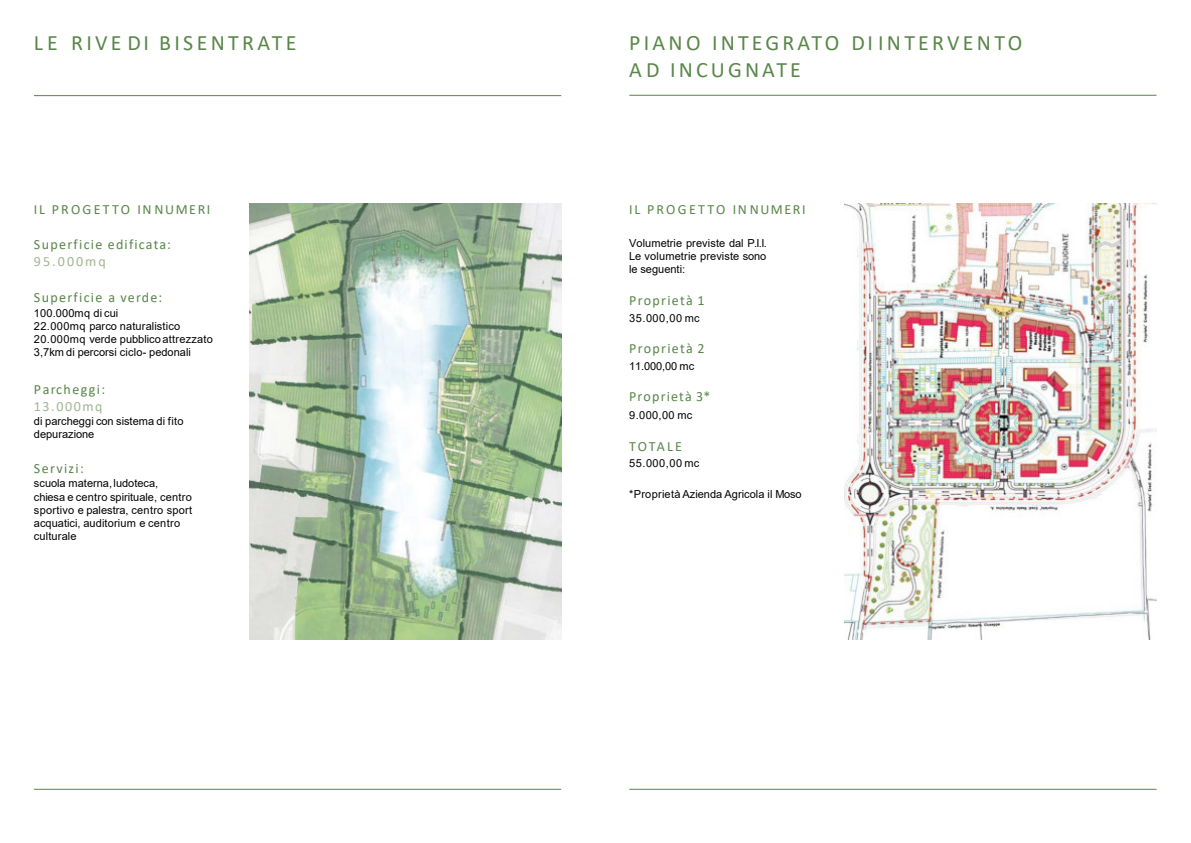
<style>
.page{position:relative;width:1191px;height:843px;background:#fff}
.page>*{position:absolute;margin:0;border:0;box-sizing:border-box;transform-origin:0 0}
.t1{font:22px/26.4px "Calibri";letter-spacing:.145em;color:#598649}
.t2{font:14px "Calibri";letter-spacing:.095em;color:#598649}
.t3{font:14px "Calibri";letter-spacing:.135em;color:#598649}
.t4{font:14px "Calibri";letter-spacing:.125em;color:#a3b593}
.t5{font:11px/13.2px "Arial";letter-spacing:.005em;color:#000}
</style>
<div class="page">
<hr style="left:34px;top:788px;width:527px;height:1px;background:#598649">
<hr style="left:629px;top:788px;width:528px;height:1px;background:#598649">
<img style="left:249px;top:204px;width:312px;height:434px">
<hr style="left:34px;top:95px;width:527px;height:1px;background:#598649">
<img style="left:845px;top:204px;width:312px;height:434px">
<hr style="left:629px;top:95px;width:528px;height:1px;background:#598649">
<h1 class="t1" style="left:34px;top:30px;width:264px">LE RIVE DI BISENTRATE</h1>
<p class="t3" style="left:34px;top:202px;width:178px">IL PROGETTO INNUMERI</p>
<p class="t2" style="left:34px;top:237px;width:139px">Superficie edificata:</p>
<p class="t4" style="left:34px;top:254px;width:73px">95.000mq</p>
<p class="t2" style="left:34px;top:290px;width:130px">Superficie a verde:</p>
<p class="t5" style="left:34px;top:307px;width:181px">100.000mq di cui<br>22.000mq parco naturalistico<br>20.000mq verde pubblico attrezzato<br>3,7km di percorsi ciclo- pedonali</p>
<p class="t2" style="left:34px;top:382px;width:73px">Parcheggi:</p>
<p class="t4" style="left:34px;top:399px;width:70px">13.000mq</p>
<p class="t5" style="left:34px;top:415px;width:151px">di parcheggi con sistema di fito depurazione</p>
<p class="t2" style="left:34px;top:461px;width:51px">Servizi:</p>
<p class="t5" style="left:34px;top:477px;width:160px">scuola materna,ludoteca,<br>chiesa e centro spirituale, centro sportivo e palestra, centro sport acquatici, auditorium e centro culturale</p>
<h1 class="t1" style="left:629px;top:30px;width:395px">PIANO INTEGRATO DIINTERVENTO<br>AD INCUGNATE</h1>
<p class="t3" style="left:629px;top:202px;width:178px">IL PROGETTO INNUMERI</p>
<p class="t5" style="left:629px;top:237px;width:139px;text-align:justify">Volumetrie previste dal P.I.I.<br>Le volumetrie previste sono le seguenti:</p>
<p class="t2" style="left:629px;top:293px;width:77px">Proprietà 1</p>
<p class="t5" style="left:629px;top:312px;width:72px">35.000,00 mc</p>
<p class="t2" style="left:629px;top:341px;width:77px">Proprietà 2</p>
<p class="t5" style="left:629px;top:360px;width:67px">11.000,00 mc</p>
<p class="t2" style="left:629px;top:389px;width:83px">Proprietà 3*</p>
<p class="t5" style="left:629px;top:409px;width:65px">9.000,00 mc</p>
<p class="t2" style="left:629px;top:438px;width:54px">TOTALE</p>
<p class="t5" style="left:629px;top:457px;width:72px">55.000,00 mc</p>
<p class="t5" style="left:629px;top:488px;width:174px">*Proprietà Azienda Agricola il Moso</p>
</div>
